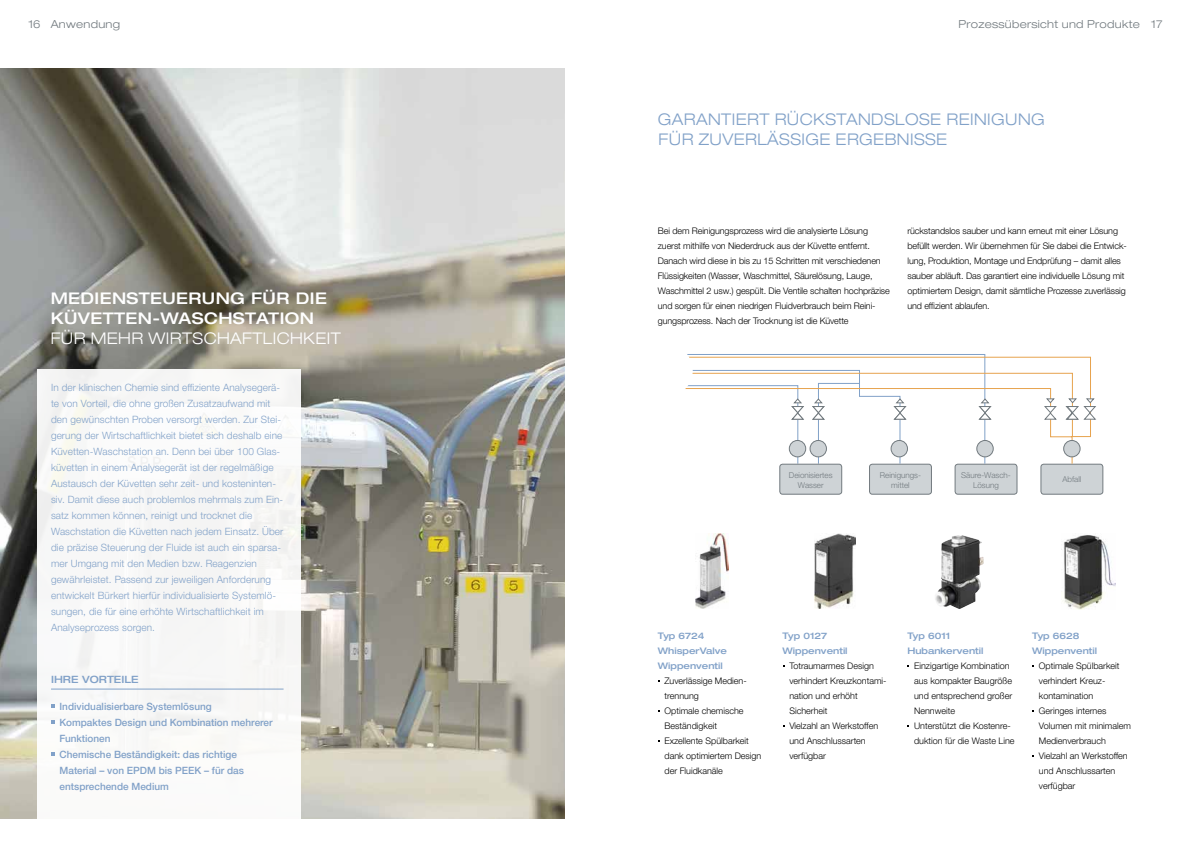
<style>
.page{position:relative;width:1191px;height:842px;background:#fff}
.page>*{position:absolute;margin:0;border:0;box-sizing:border-box;transform-origin:0 0}
.t1{font:300 expanded 16px/20px "Helvetica Neue LTW1 G";letter-spacing:.025em;color:#81a1c8}
.t2{font:500 expanded 16px/20px "Helvetica Neue LTW1 G";letter-spacing:.025em;color:#fff}
.t3{font:300 expanded 16px "Helvetica Neue LTW1 G";letter-spacing:.025em;color:#fff}
.t4{font:300 expanded 11px "Helvetica Neue LTW1 G";letter-spacing:.025em;color:#727a7f}
.t5{font:300 10px/16px "Helvetica Neue LTW1 G";letter-spacing:.01em;color:#81a1c8}
.t6{font:500 10px/16px "Helvetica Neue LTW1 G";color:#81a1c8}
.t7{font:500 expanded 10px "Helvetica Neue LTW1 G";letter-spacing:.005em;color:#81a1c8}
.t8{font:300 9px/15px "Helvetica Neue LTW1 G";letter-spacing:-.01em;color:#000}
.t9{font:500 expanded 9px/15px "Helvetica Neue LTW1 G";color:#81a1c8}
.t10{font:300 8px/10px "Helvetica Neue LTW1 G";color:#727a7f;text-align:center}
</style>
<div class="page">
<img style="left:0;top:69px;width:564px;height:750px">
<div style="left:38px;top:369px;width:262px;height:473px;background:#f8f8f7"></div>
<hr style="left:51px;top:688px;width:232px;height:1px;background:#81a1c8">
<img style="left:695px;top:534px;width:33px;height:75px">
<img style="left:814px;top:534px;width:41px;height:75px">
<img style="left:1061px;top:535px;width:54px;height:74px">
<div style="left:869px;top:464px;width:62px;height:30px;background:#ced3d6;border-radius:3px"></div>
<div style="left:869px;top:464px;width:63px;height:31px;border:1px solid #727a7f;border-radius:3px"></div>
<div style="left:955px;top:464px;width:62px;height:30px;background:#ced3d6;border-radius:3px"></div>
<div style="left:954px;top:464px;width:63px;height:31px;border:1px solid #727a7f;border-radius:3px"></div>
<div style="left:1041px;top:464px;width:61px;height:30px;background:#ced3d6;border-radius:3px"></div>
<div style="left:1040px;top:464px;width:63px;height:31px;border:1px solid #727a7f;border-radius:3px"></div>
<svg style="left:686px;top:354px;width:411px;height:111px"></svg>
<div style="left:780px;top:464px;width:61px;height:30px;background:#ced3d6;border-radius:3px"></div>
<div style="left:779px;top:464px;width:63px;height:31px;border:1px solid #727a7f;border-radius:3px"></div>
<div style="left:1063px;top:440px;width:17px;height:17px;background:#ced3d6;border-radius:50%"></div>
<div style="left:1063px;top:440px;width:17px;height:17px;border:1px solid #727a7f;border-radius:50%"></div>
<div style="left:615px;top:339px;width:78px;height:63px;background:#fff;border-radius:50%"></div>
<img style="left:935px;top:535px;width:48px;height:74px">
<p class="t4" style="left:28px;top:17px;width:93px">16 Anwendung</p>
<p class="t4" style="left:958px;top:17px;width:206px">Prozessübersicht und Produkte 17</p>
<h1 class="t2" style="left:51px;top:287px;width:278px">MEDIENSTEUERUNG FÜR DIE<br>KÜVETTEN-WASCHSTATION</h1>
<h1 class="t3" style="left:51px;top:328px;width:292px">FÜR MEHR WIRTSCHAFTLICHKEIT</h1>
<p class="t5" style="left:51px;top:379px;width:234px">In der klinischen Chemie sind effiziente Analysegerä&shy;te von Vorteil, die ohne großen Zusatzaufwand mit den gewünschten Proben versorgt werden. Zur Stei&shy;gerung der Wirtschaftlichkeit bietet sich deshalb eine Küvetten-Waschstation an. Denn bei über 100 Glas&shy;küvetten in einem Analysegerät ist der regelmäßige Austausch der Küvetten sehr zeit- und kosteninten&shy;siv. Damit diese auch problemlos mehrmals zum Ein&shy;satz kommen können, reinigt und trocknet die Waschstation die Küvetten nach jedem Einsatz. Über die präzise Steuerung der Fluide ist auch ein sparsa&shy;mer Umgang mit den Medien bzw. Reagenzien gewährleistet. Passend zur jeweiligen Anforderung entwickelt Bürkert hierfür individualisierte Systemlö&shy;sungen, die für eine erhöhte Wirtschaftlichkeit im Analyseprozess sorgen.</p>
<p class="t7" style="left:51px;top:673px;width:89px">IHRE VORTEILE</p>
<p class="t6" style="left:60px;top:699px;width:215px">Individualisierbare Systemlösung<br>Kompaktes Design und Kombination mehrerer<br>Funktionen<br>Chemische Beständigkeit: das richtige<br>Material – von EPDM bis PEEK – für das entsprechende Medium</p>
<h1 class="t1" style="left:658px;top:109px;width:388px">GARANTIERT RÜCKSTANDSLOSE REINIGUNG<br>FÜR ZUVERLÄSSIGE ERGEBNISSE</h1>
<p class="t8" style="left:658px;top:223px;width:233px">Bei dem Reinigungsprozess wird die analysierte Lösung zuerst mithilfe von Niederdruck aus der Küvette entfernt.<br>Danach wird diese in bis zu 15 Schritten mit verschiedenen Flüssigkeiten (Wasser, Waschmittel, Säurelösung, Lauge, Waschmittel 2 usw.) gespült. Die Ventile schalten hochpräzise und sorgen für einen niedrigen Fluidverbrauch beim Reini&shy;gungsprozess. Nach der Trocknung ist die Küvette</p>
<p class="t8" style="left:907px;top:223px;width:221px">rückstandslos sauber und kann erneut mit einer Lösung befüllt werden. Wir übernehmen für Sie dabei die Entwick&shy;lung, Produktion, Montage und Endprüfung – damit alles sauber abläuft. Das garantiert eine individuelle Lösung mit optimiertem Design, damit sämtliche Prozesse zuverlässig und effizient ablaufen.</p>
<p class="t10" style="left:789px;top:470px;width:45px">Deionisiertes<br>Wasser</p>
<p class="t10" style="left:961px;top:470px;width:51px">Säure-Wasch-<br>Lösung</p>
<p class="t10" style="left:880px;top:470px;width:43px">Reinigungs&shy;mittel</p>
<p class="t10" style="left:1062px;top:474px;width:20px">Abfall</p>
<p class="t9" style="left:658px;top:628px;width:71px">Typ 6724<br>WhisperValve<br>Wippenventil</p>
<p class="t8" style="left:664px;top:673px;width:98px">Zuverlässige Medien&shy;trennung<br>Optimale chemische<br>Beständigkeit<br>Exzellente Spülbarkeit dank optimiertem Design der Fluidkanäle</p>
<p class="t9" style="left:782px;top:628px;width:66px">Typ 0127<br>Wippenventil</p>
<p class="t8" style="left:789px;top:658px;width:99px">Totraumarmes Design verhindert Kreuzkontami&shy;nation und erhöht<br>Sicherheit<br>Vielzahl an Werkstoffen und Anschlussarten verfügbar</p>
<p class="t9" style="left:907px;top:628px;width:78px">Typ 6011<br>Hubankerventil</p>
<p class="t8" style="left:914px;top:658px;width:102px">Einzigartige Kombination aus kompakter Baugröße und entsprechend großer<br>Nennweite<br>Unterstützt die Kostenre&shy;duktion für die Waste Line</p>
<p class="t9" style="left:1032px;top:628px;width:66px">Typ 6628<br>Wippenventil</p>
<p class="t8" style="left:1039px;top:658px;width:93px">Optimale Spülbarkeit verhindert Kreuz&shy;kontamination<br>Geringes internes<br>Volumen mit minimalem<br>Medienverbrauch<br>Vielzahl an Werkstoffen und Anschlussarten verfügbar</p>
</div>
